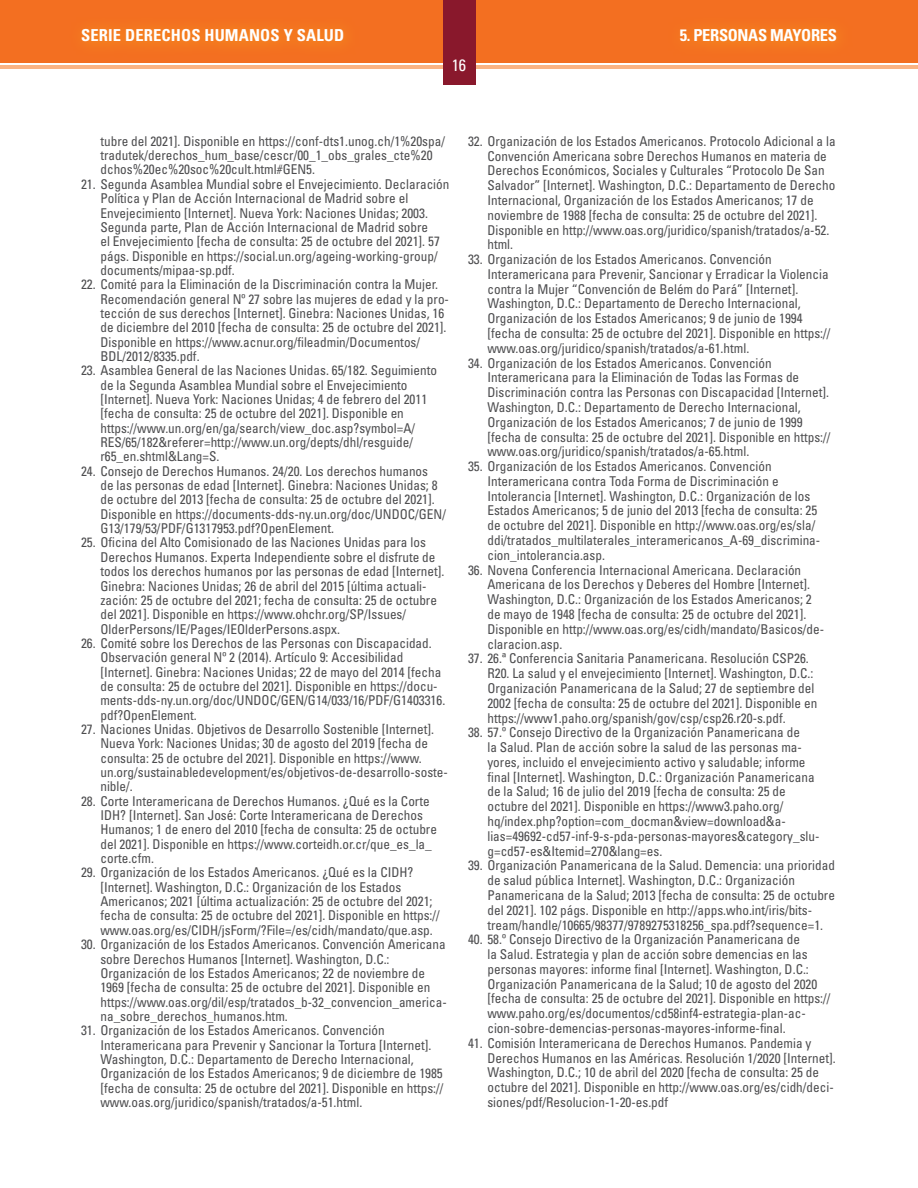
<style>
.page{position:relative;width:918px;height:1188px;background:#fff}
.page>*{position:absolute;margin:0;border:0;box-sizing:border-box;transform-origin:0 0}
.t1{font:700 condensed 16.5px "Univers";letter-spacing:.01em;color:#fff}
.t2{font:700 condensed 16.5px "Univers";letter-spacing:-.02em;color:#fff}
.t3{font:condensed 16.5px "Univers";color:#fff}
.Body_text{font:condensed 13.5px/14.4px "Univers";color:#4d4d4f}
</style>
<div class="page">
<div style="left:0;top:0;width:918px;height:63px;background:#f36f21"></div>
<div style="left:69px;top:15px;width:291px;height:43px;background:#f37420"></div>
<hr style="left:0;top:66px;width:918px;height:3px;background:#fab383">
<div style="left:443px;top:0;width:32px;height:85px;background:#89182c"></div>
<div style="left:667px;top:15px;width:186px;height:43px;background:#f37320"></div>
<p class="t1" style="left:81px;top:25px;width:265px">SERIE DERECHOS HUMANOS Y SALUD</p>
<p class="t3" style="left:452px;top:55px;width:16px">16</p>
<p class="t2" style="left:680px;top:25px;width:159px">5. PERSONAS MAYORES</p>
<p class="Body_text" style="left:100px;top:134px;width:346px">tubre del 2021]. Disponible en https://conf-dts1.unog.ch/1%20spa/ tradutek/derechos_hum_base/cescr/00_1_obs_grales_cte%20 dchos%20ec%20soc%20cult.html#GEN5.</p>
<p class="Body_text" style="left:100px;top:177px;width:351px;text-indent:-19px">21. Segunda Asamblea Mundial sobre el Envejecimiento. Declaración Política y Plan de Acción Internacional de Madrid sobre el Envejecimiento [Internet]. Nueva York: Naciones Unidas; 2003.<br>Segunda parte, Plan de Acción Internacional de Madrid sobre<br>el Envejecimiento [fecha de consulta: 25 de octubre del 2021]. 57 págs. Disponible en https://social.un.org/ageing-working-group/ documents/mipaa-sp.pdf.</p>
<p class="Body_text" style="left:100px;top:277px;width:350px;text-indent:-19px">22. Comité para la Eliminación de la Discriminación contra la Mujer.<br>Recomendación general Nº 27 sobre las mujeres de edad y la pro&shy;tección de sus derechos [Internet]. Ginebra: Naciones Unidas, 16 de diciembre del 2010 [fecha de consulta: 25 de octubre del 2021].<br>Disponible en https://www.acnur.org/fileadmin/Documentos/ BDL/2012/8335.pdf.</p>
<p class="Body_text" style="left:100px;top:363px;width:338px;text-indent:-19px">23. Asamblea General de las Naciones Unidas. 65/182. Seguimiento de la Segunda Asamblea Mundial sobre el Envejecimiento [Internet]. Nueva York: Naciones Unidas; 4 de febrero del 2011 [fecha de consulta: 25 de octubre del 2021]. Disponible en https://www.un.org/en/ga/search/view_doc.asp?symbol=A/ RES/65/182&amp;referer=http://www.un.org/depts/dhl/resguide/ r65_en.shtml&amp;Lang=S.</p>
<p class="Body_text" style="left:100px;top:464px;width:347px;text-indent:-19px">24. Consejo de Derechos Humanos. 24/20. Los derechos humanos<br>de las personas de edad [Internet]. Ginebra: Naciones Unidas; 8 de octubre del 2013 [fecha de consulta: 25 de octubre del 2021].<br>Disponible en https://documents-dds-ny.un.org/doc/UNDOC/GEN/ G13/179/53/PDF/G1317953.pdf?OpenElement.</p>
<p class="Body_text" style="left:100px;top:535px;width:345px;text-indent:-19px">25. Oficina del Alto Comisionado de las Naciones Unidas para los Derechos Humanos. Experta Independiente sobre el disfrute de todos los derechos humanos por las personas de edad [Internet].<br>Ginebra: Naciones Unidas; 26 de abril del 2015 [última actuali&shy;zación: 25 de octubre del 2021; fecha de consulta: 25 de octubre del 2021]. Disponible en https://www.ohchr.org/SP/Issues/ OlderPersons/IE/Pages/IEOlderPersons.aspx.</p>
<p class="Body_text" style="left:100px;top:636px;width:346px;text-indent:-19px">26. Comité sobre los Derechos de las Personas con Discapacidad.<br>Observación general Nº 2 (2014). Artículo 9: Accesibilidad [Internet]. Ginebra: Naciones Unidas; 22 de mayo del 2014 [fecha de consulta: 25 de octubre del 2021]. Disponible en https://docu&shy;ments-dds-ny.un.org/doc/UNDOC/GEN/G14/033/16/PDF/G1403316. pdf?OpenElement.</p>
<p class="Body_text" style="left:100px;top:722px;width:349px;text-indent:-19px">27. Naciones Unidas. Objetivos de Desarrollo Sostenible [Internet].<br>Nueva York: Naciones Unidas; 30 de agosto del 2019 [fecha de consulta: 25 de octubre del 2021]. Disponible en https://www. un.org/sustainabledevelopment/es/objetivos-de-desarrollo-soste&shy;nible/.</p>
<p class="Body_text" style="left:100px;top:794px;width:338px;text-indent:-19px">28. Corte Interamericana de Derechos Humanos. ¿Qué es la Corte IDH? [Internet]. San José: Corte Interamericana de Derechos Humanos; 1 de enero del 2010 [fecha de consulta: 25 de octubre del 2021]. Disponible en https://www.corteidh.or.cr/que_es_la_ corte.cfm.</p>
<p class="Body_text" style="left:100px;top:865px;width:341px;text-indent:-19px">29. Organización de los Estados Americanos. ¿Qué es la CIDH? [Internet]. Washington, D.C.: Organización de los Estados Americanos; 2021 [última actualización: 25 de octubre del 2021; fecha de consulta: 25 de octubre del 2021]. Disponible en https:// www.oas.org/es/CIDH/jsForm/?File=/es/cidh/mandato/que.asp.</p>
<p class="Body_text" style="left:100px;top:937px;width:348px;text-indent:-19px">30. Organización de los Estados Americanos. Convención Americana sobre Derechos Humanos [Internet]. Washington, D.C.:<br>Organización de los Estados Americanos; 22 de noviembre de 1969 [fecha de consulta: 25 de octubre del 2021]. Disponible en https://www.oas.org/dil/esp/tratados_b-32_convencion_america&shy;na_sobre_derechos_humanos.htm.</p>
<p class="Body_text" style="left:100px;top:1023px;width:345px;text-indent:-19px">31. Organización de los Estados Americanos. Convención Interamericana para Prevenir y Sancionar la Tortura [Internet].<br>Washington, D.C.: Departamento de Derecho Internacional, Organización de los Estados Americanos; 9 de diciembre de 1985 [fecha de consulta: 25 de octubre del 2021]. Disponible en https:// www.oas.org/juridico/spanish/tratados/a-51.html.</p>
<p class="Body_text" style="left:487px;top:133px;width:350px;line-height:14.9px;text-indent:-19px">32. Organización de los Estados Americanos. Protocolo Adicional a la Convención Americana sobre Derechos Humanos en materia de Derechos Económicos, Sociales y Culturales “Protocolo De San Salvador” [Internet]. Washington, D.C.: Departamento de Derecho Internacional, Organización de los Estados Americanos; 17 de noviembre de 1988 [fecha de consulta: 25 de octubre del 2021].<br>Disponible en http://www.oas.org/juridico/spanish/tratados/a-52. html.</p>
<p class="Body_text" style="left:487px;top:252px;width:345px;line-height:14.9px;text-indent:-19px">33. Organización de los Estados Americanos. Convención Interamericana para Prevenir, Sancionar y Erradicar la Violencia contra la Mujer “Convención de Belém do Pará” [Internet].<br>Washington, D.C.: Departamento de Derecho Internacional, Organización de los Estados Americanos; 9 de junio de 1994 [fecha de consulta: 25 de octubre del 2021]. Disponible en https:// www.oas.org/juridico/spanish/tratados/a-61.html.</p>
<p class="Body_text" style="left:487px;top:355px;width:345px;line-height:14.9px;text-indent:-19px">34. Organización de los Estados Americanos. Convención Interamericana para la Eliminación de Todas las Formas de Discriminación contra las Personas con Discapacidad [Internet].<br>Washington, D.C.: Departamento de Derecho Internacional, Organización de los Estados Americanos; 7 de junio de 1999 [fecha de consulta: 25 de octubre del 2021]. Disponible en https:// www.oas.org/juridico/spanish/tratados/a-65.html.</p>
<p class="Body_text" style="left:487px;top:459px;width:334px;line-height:14.9px;text-indent:-19px">35. Organización de los Estados Americanos. Convención Interamericana contra Toda Forma de Discriminación e Intolerancia [Internet]. Washington, D.C.: Organización de los Estados Americanos; 5 de junio del 2013 [fecha de consulta: 25 de octubre del 2021]. Disponible en http://www.oas.org/es/sla/ ddi/tratados_multilaterales_interamericanos_A-69_discrimina&shy;cion_intolerancia.asp.</p>
<p class="Body_text" style="left:487px;top:562px;width:338px;line-height:14.9px;text-indent:-19px">36. Novena Conferencia Internacional Americana. Declaración Americana de los Derechos y Deberes del Hombre [Internet].<br>Washington, D.C.: Organización de los Estados Americanos; 2 de mayo de 1948 [fecha de consulta: 25 de octubre del 2021].<br>Disponible en http://www.oas.org/es/cidh/mandato/Basicos/de&shy;claracion.asp.</p>
<p class="Body_text" style="left:487px;top:651px;width:331px;line-height:14.9px;text-indent:-19px">37. 26.ª Conferencia Sanitaria Panamericana. Resolución CSP26.<br>R20. La salud y el envejecimiento [Internet]. Washington, D.C.:<br>Organización Panamericana de la Salud; 27 de septiembre del 2002 [fecha de consulta: 25 de octubre del 2021]. Disponible en https://www1.paho.org/spanish/gov/csp/csp26.r20-s.pdf.</p>
<p class="Body_text" style="left:487px;top:725px;width:334px;line-height:14.9px;text-indent:-19px">38. 57.º Consejo Directivo de la Organización Panamericana de<br>la Salud. Plan de acción sobre la salud de las personas ma&shy;yores, incluido el envejecimiento activo y saludable; informe final [Internet]. Washington, D.C.: Organización Panamericana de la Salud; 16 de julio del 2019 [fecha de consulta: 25 de octubre del 2021]. Disponible en https://www3.paho.org/ hq/index.php?option=com_docman&amp;view=download&amp;a&shy;lias=49692-cd57-inf-9-s-pda-personas-mayores&amp;category_slu&shy;g=cd57-es&amp;Itemid=270&amp;lang=es.</p>
<p class="Body_text" style="left:487px;top:858px;width:349px;line-height:14.9px;text-indent:-19px">39. Organización Panamericana de la Salud. Demencia: una prioridad de salud pública Internet]. Washington, D.C.: Organización Panamericana de la Salud; 2013 [fecha de consulta: 25 de octubre del 2021]. 102 págs. Disponible en http://apps.who.int/iris/bits&shy;tream/handle/10665/98377/9789275318256_spa.pdf?sequence=1.</p>
<p class="Body_text" style="left:487px;top:932px;width:345px;line-height:14.9px;text-indent:-19px">40. 58.º Consejo Directivo de la Organización Panamericana de<br>la Salud. Estrategia y plan de acción sobre demencias en las personas mayores: informe final [Internet]. Washington, D.C.:<br>Organización Panamericana de la Salud; 10 de agosto del 2020 [fecha de consulta: 25 de octubre del 2021]. Disponible en https:// www.paho.org/es/documentos/cd58inf4-estrategia-plan-ac&shy;cion-sobre-demencias-personas-mayores-informe-final.</p>
<p class="Body_text" style="left:487px;top:1035px;width:350px;line-height:14.9px;text-indent:-19px">41. Comisión Interamericana de Derechos Humanos. Pandemia y Derechos Humanos en las Américas. Resolución 1/2020 [Internet].<br>Washington, D.C.; 10 de abril del 2020 [fecha de consulta: 25 de octubre del 2021]. Disponible en http://www.oas.org/es/cidh/deci&shy;siones/pdf/Resolucion-1-20-es.pdf</p>
</div>
